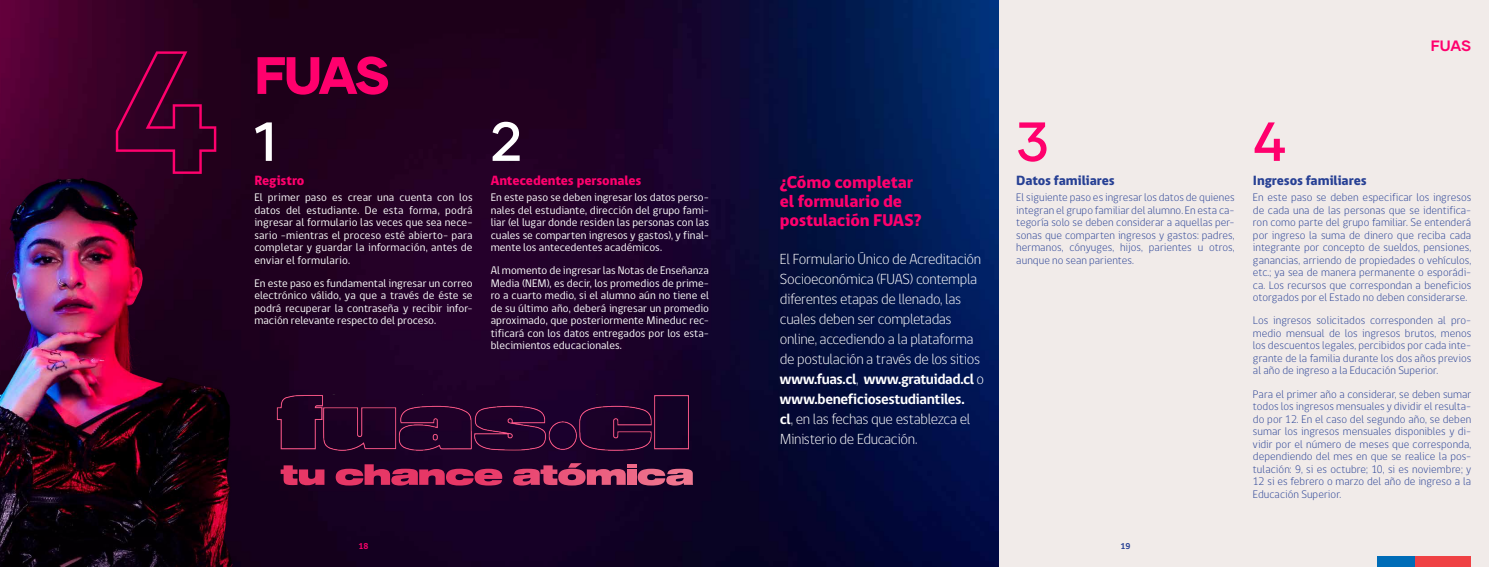
<style>
.page{position:relative;width:1489px;height:567px;background:#fff}
.page>*{position:absolute;margin:0;border:0;box-sizing:border-box;transform-origin:0 0}
.t1{font:175px "Gilmer Outline";color:#ff006d}
.t2{font:500 54.88px "Gilmer";color:#fff}
.t3{font:500 54.88px "Gilmer";color:#ff006d}
.t4{font:800 52.5px "Gilmer";color:#ff006d}
.t5{font:800 17.5px/18.8px "gob CL";letter-spacing:-.01em;color:#ff006d}
.t6{font:300 15px/20px "gob CL";letter-spacing:-.025em;color:#fff}
.t7{font:700 15px "Gilmer";color:#ff006d}
.t8{font:800 13.75px "gob CL";letter-spacing:-.01em;color:#274094}
.t9{font:800 13.75px "gob CL";letter-spacing:-.005em;color:#ff006d}
.t10{font:300 11.25px/12.5px "gob CL";letter-spacing:.005em;color:#274094;text-align:justify}
.t11{font:11.25px/12.5px "gob CL";letter-spacing:.005em;color:#fff;text-align:justify}
.t12{font:700 8.75px "gob CL";color:#ff006d}
.t13{font:700 8.75px "gob CL";color:#274094}
.s1{font-weight:700}
</style>
<div class="page">
<div style="left:752px;top:0;width:736px;height:567px;background:#f1ebe9"></div>
<img style="left:0;top:0;width:998px;height:567px">
<img style="left:0;top:146px;width:752px;height:421px">
<div style="left:1376px;top:556px;width:39px;height:11px;background:#006cb7"></div>
<div style="left:1415px;top:556px;width:55px;height:11px;background:#ef4144"></div>
<img style="left:268px;top:395px;width:463px;height:59px">
<svg style="left:280px;top:465px;width:44px;height:20px"></svg>
<svg style="left:336px;top:464px;width:166px;height:21px;background:#90204b"></svg>
<svg style="left:513px;top:463px;width:180px;height:22px;background:#93385b"></svg>
<h1 class="t1" style="left:111px;top:2px;width:111px">4</h1>
<h3 class="t4" style="left:254px;top:42px;width:137px">FUAS</h3>
<h2 class="t2" style="left:254px;top:107px;width:24px">1</h2>
<h2 class="t2" style="left:490px;top:107px;width:33px">2</h2>
<p class="t9" style="left:254px;top:171px;width:52px">Registro</p>
<p class="t11" style="left:254px;top:192px;width:220px">El primer paso es crear una cuenta con los datos del estudiante. De esta forma, podrá ingresar al formulario las veces que sea nece&shy;sario -mientras el proceso esté abierto- para completar y guardar la información, antes de enviar el formulario.</p>
<p class="t11" style="left:254px;top:277px;width:220px">En este paso es fundamental ingresar un correo electrónico válido, ya que a través de éste se podrá recuperar la contraseña y recibir infor&shy;mación relevante respecto del proceso.</p>
<p class="t9" style="left:490px;top:171px;width:152px">Antecedentes personales</p>
<p class="t11" style="left:490px;top:192px;width:220px">En este paso se deben ingresar los datos perso&shy;nales del estudiante, dirección del grupo fami&shy;liar (el lugar donde residen las personas con las cuales se comparten ingresos y gastos), y final&shy;mente los antecedentes académicos.</p>
<p class="t11" style="left:490px;top:265px;width:220px">Al momento de ingresar las Notas de Enseñanza Media (NEM), es decir, los promedios de prime&shy;ro a cuarto medio, si el alumno aún no tiene el de su último año, deberá ingresar un promedio aproximado, que posteriormente Mineduc rec&shy;tificará con los datos entregados por los esta&shy;blecimientos educacionales.</p>
<h3 class="t5" style="left:780px;top:173px;width:143px">¿Cómo completar el formulario de postulación FUAS?</h3>
<p class="t6" style="left:780px;top:249px;width:206px">El Formulario Único de Acreditación Socioeconómica (FUAS) contempla diferentes etapas de llenado, las cuales deben ser completadas online, accediendo a la plataforma de postulación a través de los sitios <span class="s1">www.fuas.cl</span>, <span class="s1">www.gratuidad.cl</span> o <span class="s1">www.beneficiosestudiantiles.<br>cl</span>, en las fechas que establezca el Ministerio de Educación.</p>
<h2 class="t3" style="left:1016px;top:107px;width:34px">3</h2>
<p class="t8" style="left:1016px;top:171px;width:100px">Datos familiares</p>
<p class="t10" style="left:1016px;top:192px;width:220px">El siguiente paso es ingresar los datos de quienes integran el grupo familiar del alumno. En esta ca&shy;tegoría solo se deben considerar a aquellas per&shy;sonas que comparten ingresos y gastos: padres, hermanos, cónyuges, hijos, parientes u otros, aunque no sean parientes.</p>
<p class="t12" style="left:358px;top:540px;width:12px">18</p>
<p class="t13" style="left:1120px;top:540px;width:12px">19</p>
<h2 class="t3" style="left:1252px;top:107px;width:35px">4</h2>
<h3 class="t7" style="left:1430px;top:36px;width:42px">FUAS</h3>
<p class="t8" style="left:1252px;top:171px;width:115px">Ingresos familiares</p>
<p class="t10" style="left:1252px;top:192px;width:220px">En este paso se deben especificar los ingresos de cada una de las personas que se identifica&shy;ron como parte del grupo familiar. Se entenderá por ingreso la suma de dinero que reciba cada integrante por concepto de sueldos, pensiones, ganancias, arriendo de propiedades o vehículos, etc.; ya sea de manera permanente o esporádi&shy;ca. Los recursos que correspondan a beneficios otorgados por el Estado no deben considerarse.</p>
<p class="t10" style="left:1252px;top:315px;width:220px">Los ingresos solicitados corresponden al pro&shy;medio mensual de los ingresos brutos, menos los descuentos legales, percibidos por cada inte&shy;grante de la familia durante los dos años previos al año de ingreso a la Educación Superior.</p>
<p class="t10" style="left:1252px;top:388px;width:220px">Para el primer año a considerar, se deben sumar todos los ingresos mensuales y dividir el resulta&shy;do por 12. En el caso del segundo año, se deben sumar los ingresos mensuales disponibles y di&shy;vidir por el número de meses que corresponda, dependiendo del mes en que se realice la pos&shy;tulación: 9, si es octubre; 10, si es noviembre; y 12 si es febrero o marzo del año de ingreso a la Educación Superior.</p>
</div>
